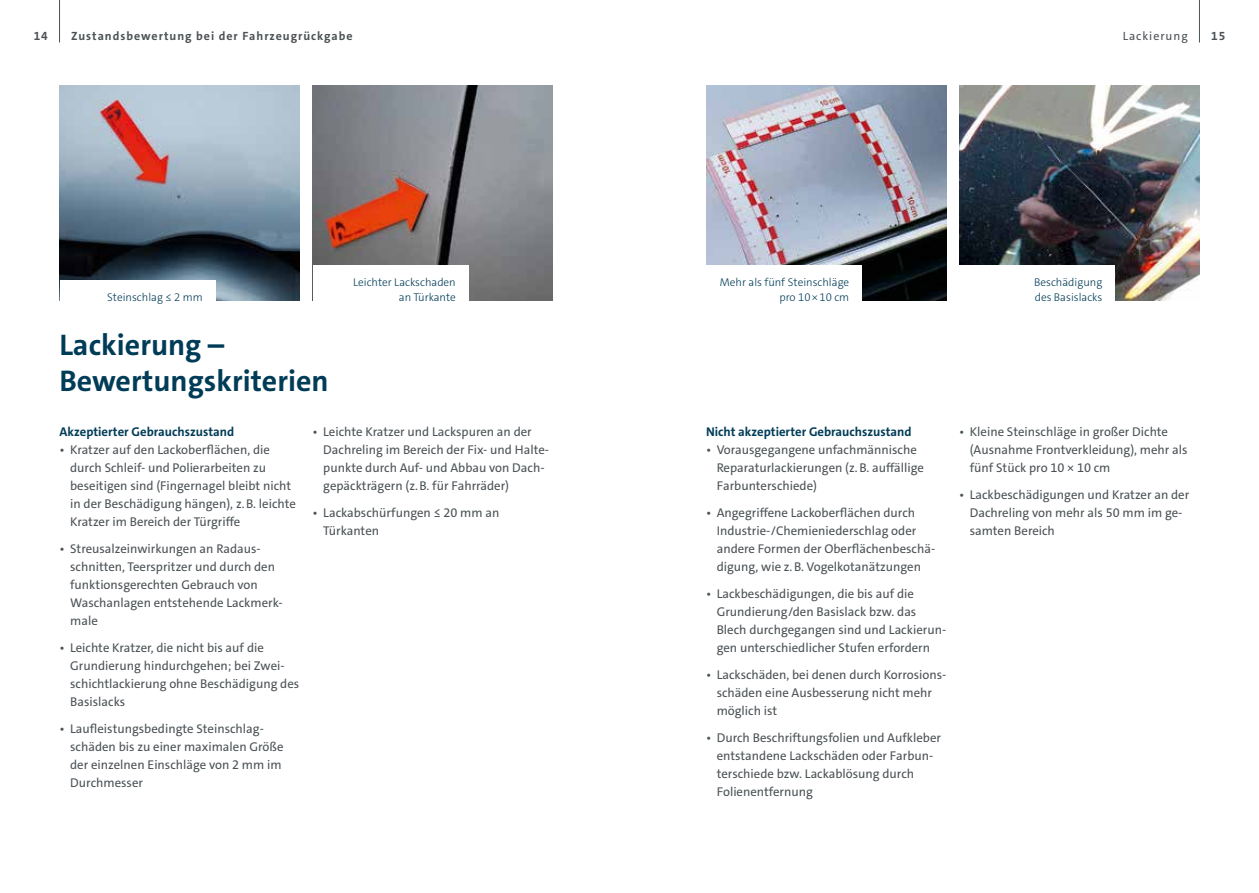
<style>
.page{position:relative;width:1259px;height:893px;background:#fff}
.page>*{position:absolute;margin:0;border:0;box-sizing:border-box;transform-origin:0 0}
.t1{font:700 30px/36px "VWAG The Sans";color:#003c57}
.t2{font:12.75px/18px "VWAG The Sans";color:#4b5255}
.t3{font:700 12.75px "VWAG The Sans";color:#003c57}
.t4{font:700 12px "VWAG The Sans";letter-spacing:.08em;color:#4b5255}
.t5{font:12px "VWAG The Sans";letter-spacing:.08em;color:#4b5255}
.t6{font:300 11.25px/15px "VWAG The Sans";color:#003c57;text-align:right}
</style>
<div class="page">
<img style="left:60px;top:85px;width:240px;height:216px">
<img style="left:706px;top:85px;width:240px;height:216px">
<img style="left:313px;top:85px;width:240px;height:216px">
<img style="left:959px;top:85px;width:240px;height:216px">
<hr style="left:59px;top:0;width:1px;height:43px;background:#4b5255">
<hr style="left:1199px;top:0;width:1px;height:43px;background:#4b5255">
<div style="left:60px;top:280px;width:155px;height:34px;background:#fff"></div>
<div style="left:706px;top:265px;width:156px;height:49px;background:#fff"></div>
<div style="left:313px;top:265px;width:155px;height:49px;background:#fff"></div>
<div style="left:959px;top:265px;width:156px;height:49px;background:#fff"></div>
<p class="t4" style="left:34px;top:28px;width:16px">14</p>
<p class="t4" style="left:71px;top:28px;width:283px">Zustandsbewertung bei der Fahrzeugrückgabe</p>
<p class="t5" style="left:1122px;top:28px;width:67px">Lackierung</p>
<p class="t4" style="left:1211px;top:28px;width:16px">15</p>
<p class="t6" style="left:107px;top:290px;width:97px">Steinschlag ≤ 2 mm</p>
<h1 class="t1" style="left:59px;top:327px;width:271px">Lackierung –<br>Bewertungskriterien</h1>
<p class="t6" style="left:720px;top:275px;width:131px">Mehr als fünf Steinschläge pro 10×10 cm</p>
<p class="t6" style="left:353px;top:275px;width:104px">Leichter Lackschaden an Türkante</p>
<p class="t6" style="left:1034px;top:275px;width:70px;text-align:left">Beschädigung des Basislacks</p>
<p class="t3" style="left:60px;top:424px;width:176px">Akzeptierter Gebrauchszustand</p>
<p class="t2" style="left:70px;top:441px;width:227px;text-indent:-11px">• Kratzer auf den Lackoberflächen, die durch Schleif- und Polierarbeiten zu beseitigen sind (Fingernagel bleibt nicht in der Beschädigung hängen), z.B. leichte Kratzer im Bereich der Türgriffe</p>
<p class="t2" style="left:70px;top:540px;width:214px;text-indent:-11px">• Streusalzeinwirkungen an Radaus&shy;schnitten, Teerspritzer und durch den funktionsgerechten Gebrauch von<br>Waschanlagen entstehende Lackmerk&shy;male</p>
<p class="t2" style="left:70px;top:639px;width:231px;text-indent:-11px">• Leichte Kratzer, die nicht bis auf die Grundierung hindurchgehen; bei Zwei&shy;schichtlackierung ohne Beschädigung des Basislacks</p>
<p class="t2" style="left:70px;top:720px;width:215px;text-indent:-11px">• Laufleistungsbedingte Steinschlag&shy;schäden bis zu einer maximalen Größe der einzelnen Einschläge von 2 mm im<br>Durchmesser</p>
<p class="t2" style="left:323px;top:423px;width:227px;text-indent:-11px">• Leichte Kratzer und Lackspuren an der Dachreling im Bereich der Fix- und Halte&shy;punkte durch Auf- und Abbau von Dach&shy;gepäckträgern (z.B. für Fahrräder)</p>
<p class="t2" style="left:323px;top:504px;width:178px;text-indent:-11px">• Lackabschürfungen ≤ 20 mm an<br>Türkanten</p>
<p class="t3" style="left:706px;top:424px;width:207px">Nicht akzeptierter Gebrauchszustand</p>
<p class="t2" style="left:716px;top:441px;width:209px;text-indent:-11px">• Vorausgegangene unfachmännische<br>Reparaturlackierungen (z.B. auffällige<br>Farbunterschiede)</p>
<p class="t2" style="left:716px;top:504px;width:220px;text-indent:-11px">• Angegriffene Lackoberflächen durch Industrie-/Chemieniederschlag oder andere Formen der Oberflächenbeschä&shy;digung, wie z.B. Vogelkotanätzungen</p>
<p class="t2" style="left:716px;top:585px;width:231px;text-indent:-11px">• Lackbeschädigungen, die bis auf die Grundierung/den Basislack bzw. das Blech durchgegangen sind und Lackierun&shy;gen unterschiedlicher Stufen erfordern</p>
<p class="t2" style="left:716px;top:666px;width:231px;text-indent:-11px">• Lackschäden, bei denen durch Korrosions&shy;schäden eine Ausbesserung nicht mehr möglich ist</p>
<p class="t2" style="left:716px;top:729px;width:226px;text-indent:-11px">• Durch Beschriftungsfolien und Aufkleber entstandene Lackschäden oder Farbun&shy;terschiede bzw. Lackablösung durch Folienentfernung</p>
<p class="t2" style="left:969px;top:423px;width:219px;text-indent:-11px">• Kleine Steinschläge in großer Dichte (Ausnahme Frontverkleidung), mehr als fünf Stück pro 10 × 10 cm</p>
<p class="t2" style="left:969px;top:486px;width:221px;text-indent:-11px">• Lackbeschädigungen und Kratzer an der<br>Dachreling von mehr als 50 mm im ge&shy;samten Bereich</p>
</div>
